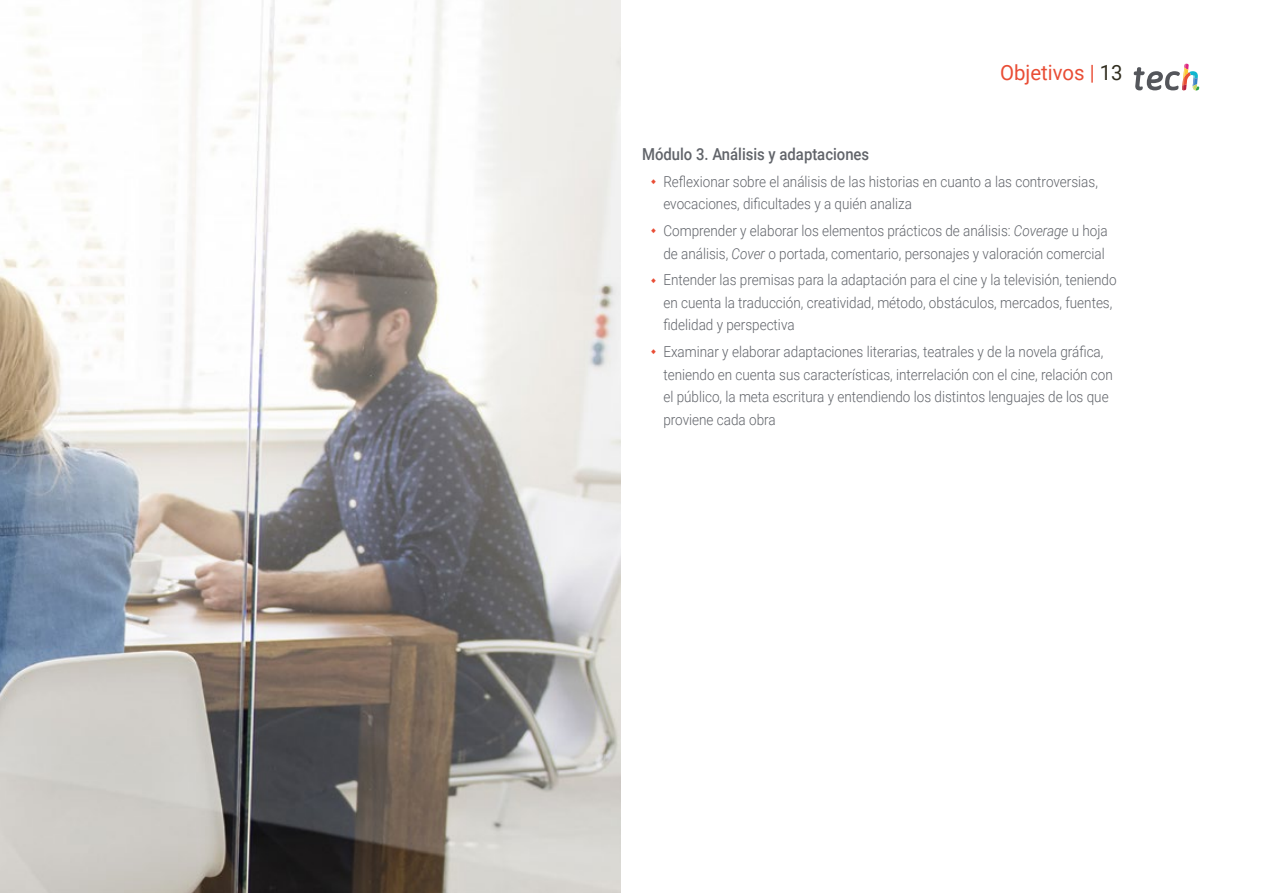
<style>
.page{position:relative;width:1263px;height:893px;background:#fff}
.page>*{position:absolute;margin:0;border:0;box-sizing:border-box;transform-origin:0 0}
.t1{font:21px "Roboto";color:#e94d35}
.t2{font:500 16.5px "Roboto";color:#61646a;scale:.9 1}
.t3{font:300 15px/22.5px "Roboto";color:#61646a;scale:.9 1}
.s1{color:#312e20}
.s2{font-style:italic}
</style>
<div class="page">
<img style="left:0;top:0;width:621px;height:893px">
<svg style="left:1134px;top:64px;width:65px;height:27px"></svg>
<h1 class="t1" style="left:1000px;top:57px;width:124px">Objetivos | <span class="s1">13</span></h1>
<p class="t2" style="left:642px;top:143px;width:254px">Módulo 3. Análisis y adaptaciones</p>
<p class="t3" style="left:663px;top:170px;width:484px">Reflexionar sobre el análisis de las historias en cuanto a las controversias, evocaciones, dificultades y a quién analiza</p>
<p class="t3" style="left:663px;top:219px;width:495px">Comprender y elaborar los elementos prácticos de análisis: <span class="s2">Coverage</span> u hoja de análisis, <span class="s2">Cover</span> o portada, comentario, personajes y valoración comercial</p>
<p class="t3" style="left:663px;top:268px;width:505px">Entender las premisas para la adaptación para el cine y la televisión, teniendo en cuenta la traducción, creatividad, método, obstáculos, mercados, fuentes, fidelidad y perspectiva</p>
<p class="t3" style="left:663px;top:340px;width:501px">Examinar y elaborar adaptaciones literarias, teatrales y de la novela gráfica, teniendo en cuenta sus características, interrelación con el cine, relación con el público, la meta escritura y entendiendo los distintos lenguajes de los que proviene cada obra</p>
</div>
